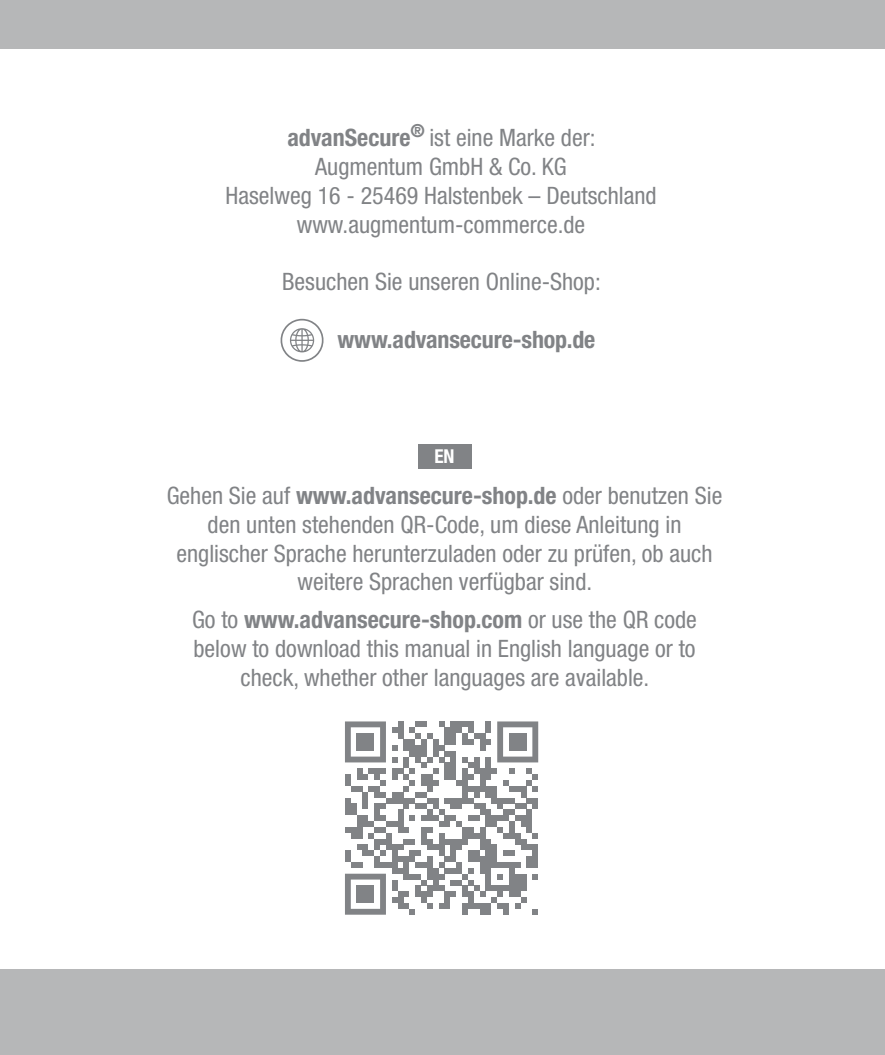
<style>
.page{position:relative;width:885px;height:1055px;background:#fff}
.page>*{position:absolute;margin:0;border:0;box-sizing:border-box;transform-origin:0 0}
.t1{font:condensed 24px/28.8px "Helvetica Neue";color:#818386;text-align:center}
.t2{font:700 condensed 24px "Helvetica Neue";letter-spacing:-.005em;color:#818386}
.t3{font:700 condensed 19.2px "Helvetica Neue";color:#fff}
.s1{font-weight:700}
</style>
<div class="page">
<div style="left:0;top:0;width:884px;height:49px;background:#b6b7b8"></div>
<div style="left:0;top:969px;width:884px;height:85px;background:#b6b7b8"></div>
<svg style="left:280px;top:319px;width:44px;height:43px"></svg>
<div style="left:418px;top:444px;width:53px;height:24px;background:#818386"></div>
<svg style="left:345px;top:721px;width:193px;height:193px"></svg>
<div style="left:356px;top:885px;width:18px;height:18px;background:#818386"></div>
<p class="t1" style="left:225px;top:123px;width:432px"><span class="s1">advanSecure</span><sup>®</sup> ist eine Marke der:<br>Augmentum GmbH &amp; Co. KG<br>Haselweg 16 - 25469 Halstenbek – Deutschland www.augmentum-commerce.de</p>
<p class="t1" style="left:282px;top:267px;width:320px">Besuchen Sie unseren Online-Shop:</p>
<p class="t2" style="left:337px;top:325px;width:259px">www.advansecure-shop.de</p>
<p class="t3" style="left:434px;top:444px;width:22px">EN</p>
<p class="t1" style="left:167px;top:481px;width:557px">Gehen Sie auf <span class="s1">www.advansecure-shop.de</span> oder benutzen Sie den unten stehenden QR-Code, um diese Anleitung in englischer Sprache herunterzuladen oder zu prüfen, ob auch weitere Sprachen verfügbar sind.</p>
<p class="t1" style="left:192px;top:605px;width:506px">Go to <span class="s1">www.advansecure-shop.com</span> or use the QR code below to download this manual in English language or to check, whether other languages are available.</p>
</div>
